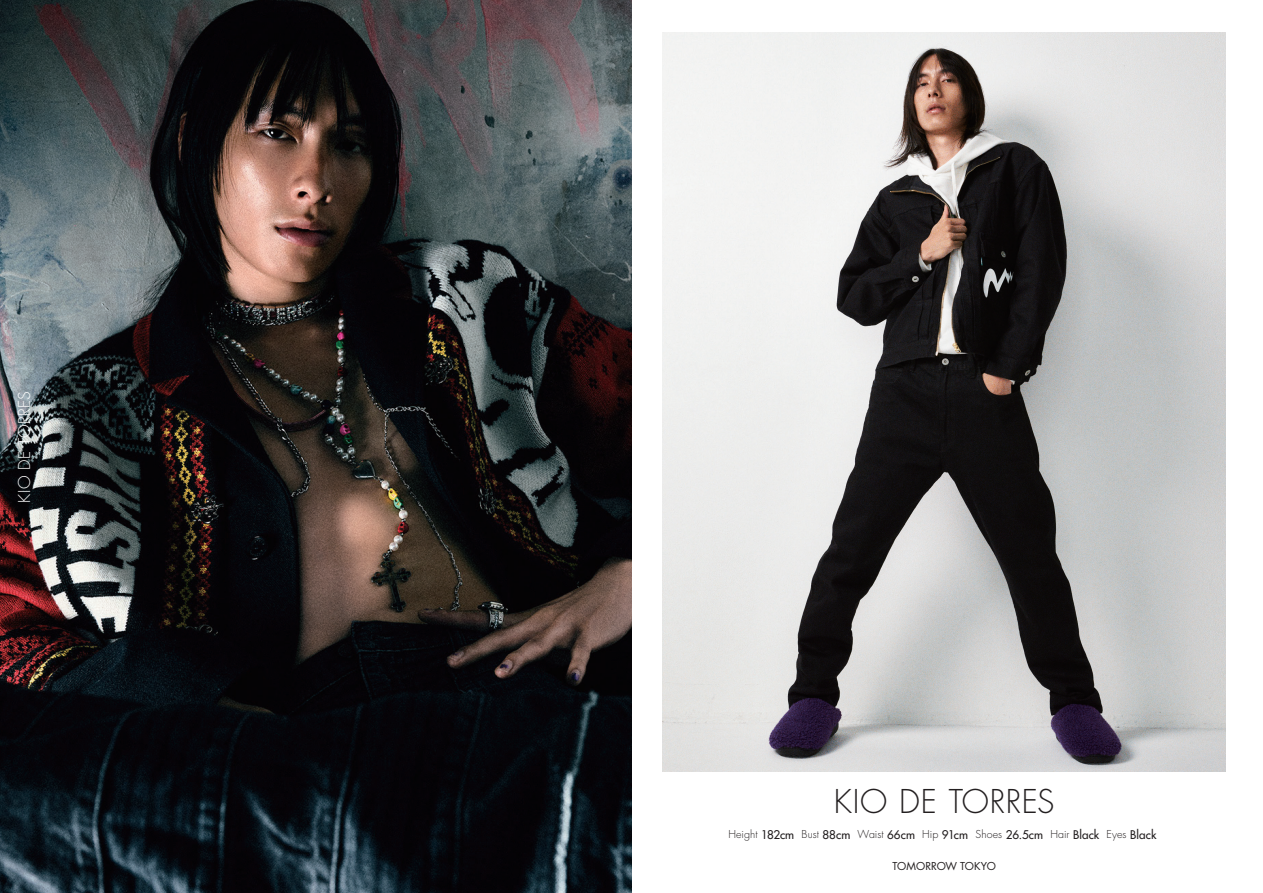
<style>
.page{position:relative;width:1263px;height:893px;background:#fff}
.page>*{position:absolute;margin:0;border:0;box-sizing:border-box;transform-origin:0 0}
.t1{font:300 31.95px "Futura LT Pro";letter-spacing:.02em;color:#231f20}
.t2{font:300 15.9px "Futura LT Pro";letter-spacing:.025em;color:#fff}
.t3{font:500 11.7px "Futura LT Pro";letter-spacing:.005em;color:#231f20}
.t4{font:10.65px "Futura LT Pro";color:#231f20}
.s1{font-weight:300;font-size:10.65px}
</style>
<div class="page">
<img style="left:662px;top:33px;width:564px;height:738px">
<img style="left:0;top:0;width:631px;height:893px">
<h2 class="t2" style="left:14px;top:503px;width:113px;rotate:-90deg">KIO DE TORRES</h2>
<h1 class="t1" style="left:834px;top:781px;width:222px">KIO DE TORRES</h1>
<p class="t3" style="left:728px;top:826px;width:430px"><span class="s1">Height</span> 182cm <span class="s1">Bust</span> 88cm <span class="s1">Waist</span> 66cm <span class="s1">Hip</span> 91cm <span class="s1">Shoes</span> 26.5cm <span class="s1">Hair</span> Black <span class="s1">Eyes</span> Black</p>
<p class="t4" style="left:893px;top:859px;width:105px">TOMORROW TOKYO</p>
</div>
